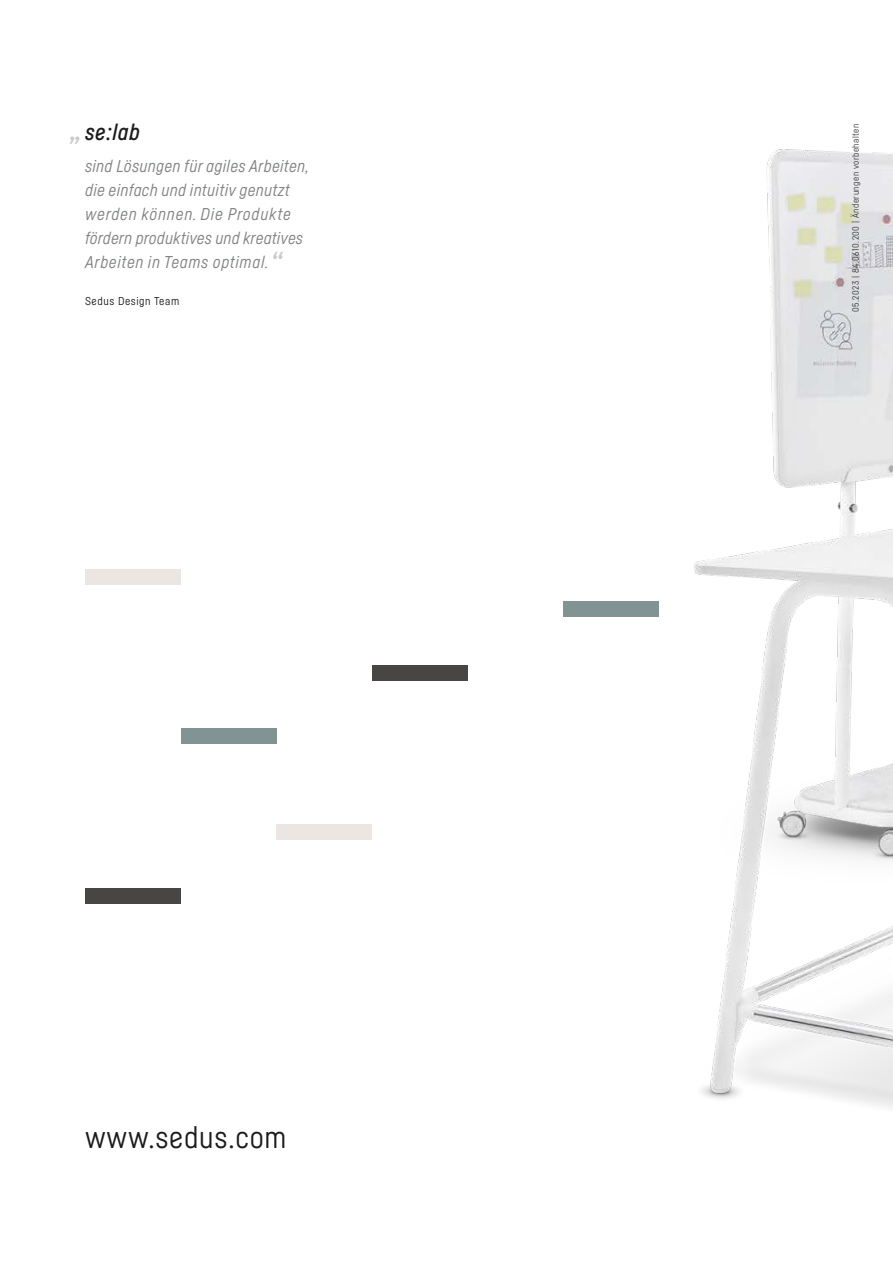
<style>
.page{position:relative;width:893px;height:1263px;background:#fff}
.page>*{position:absolute;margin:0;border:0;box-sizing:border-box;transform-origin:0 0}
.t1{font:30px "Sedus Sans";letter-spacing:.025em;color:#1c1b1a}
.t2{font:italic 500 30px "Sedus Sans";color:#c9cacb}
.t3{font:italic 500 22.5px "Sedus Sans";color:#1c1b1a}
.t4{font:italic 16.8px/23.9px "Sedus Sans";letter-spacing:.02em;color:#818383}
.t5{font:11.25px "Sedus Sans";letter-spacing:.05em;color:#1c1b1a}
.t6{font:9px "Sedus Sans";letter-spacing:.05em;color:#393a39}
</style>
<div class="page">
<img style="left:694px;top:149px;width:199px;height:959px">
<div style="left:85px;top:888px;width:96px;height:16px;background:#474645"></div>
<div style="left:181px;top:728px;width:95px;height:16px;background:#829394"></div>
<div style="left:563px;top:601px;width:96px;height:16px;background:#829394"></div>
<div style="left:85px;top:569px;width:96px;height:16px;background:#ebe6e1"></div>
<div style="left:372px;top:664px;width:96px;height:16px;background:#474645"></div>
<div style="left:276px;top:824px;width:96px;height:16px;background:#ebe6e1"></div>
<h2 class="t3" style="left:85px;top:119px;width:56px">se:lab</h2>
<p class="t4" style="left:85px;top:154px;width:226px">sind Lösungen für agiles Arbeiten, die einfach und intuitiv genutzt werden können. Die Produkte fördern produktives und kreatives<br>Arbeiten in Teams optimal.</p>
<h1 class="t2" style="left:70px;top:111px;width:14px">„</h1>
<h1 class="t2" style="left:270px;top:245px;width:14px">“</h1>
<p class="t5" style="left:85px;top:294px;width:96px">S‡dus Design Team</p>
<h1 class="t1" style="left:85px;top:1119px;width:203px">www.sedus.com</h1>
<p class="t6" style="left:850px;top:312px;width:190px;rotate:-90deg">05.2023 | 84.0610.200 | Änderungen vorbehalten</p>
</div>
